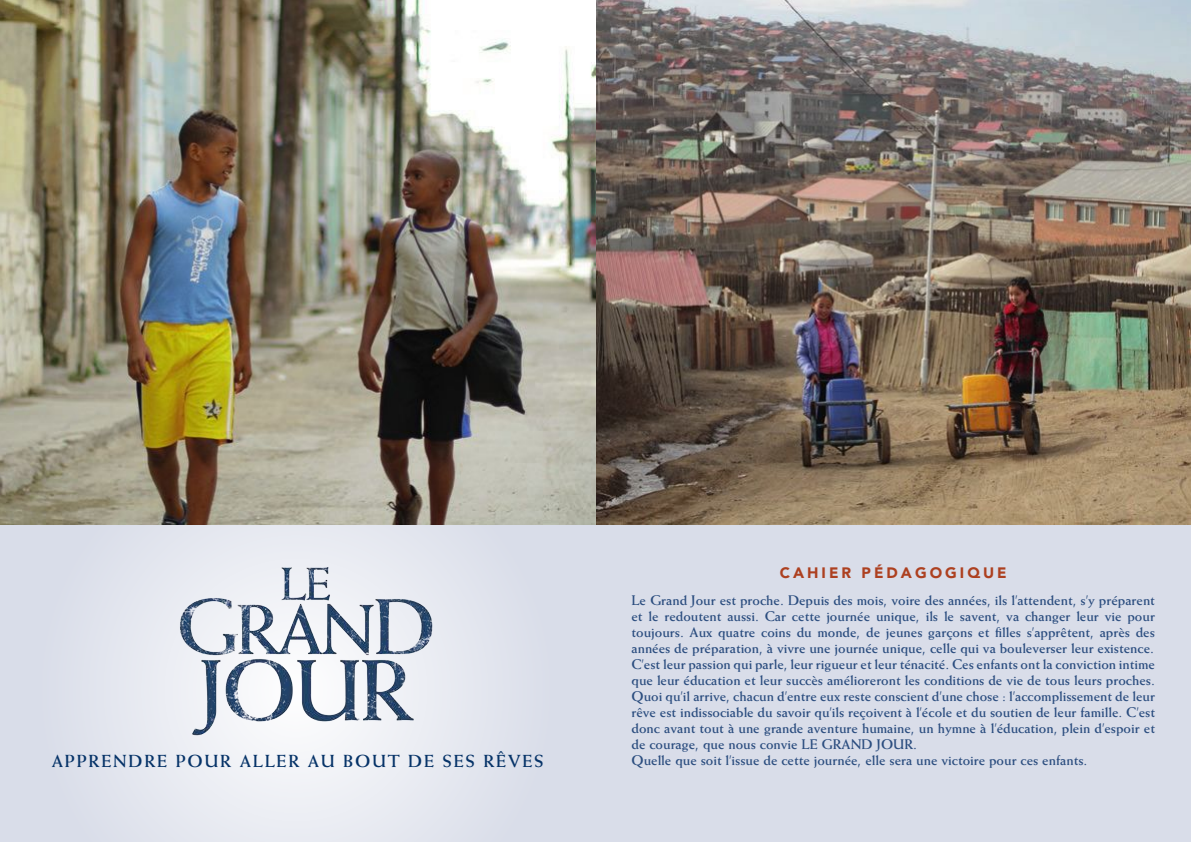
<style>
.page{position:relative;width:1191px;height:842px;background:#d9dde9}
.page>*{position:absolute;margin:0;border:0;box-sizing:border-box;transform-origin:0 0}
.t1{font:700 17.5px "Weiss Std";letter-spacing:.1em;color:#063368}
.t2{font:900 15px "Avenir LT Std";letter-spacing:.2em;color:#ad4020}
.t3{font:700 14px/16px "Weiss Std";color:#2b4d7f}
</style>
<div class="page">
<svg style="left:36px;top:524px;width:519px;height:318px"></svg>
<img style="left:139px;top:543px;width:317px;height:209px">
<img style="left:0;top:0;width:1191px;height:524px">
<p class="t1" style="left:52px;top:751px;width:493px">APPRENDRE POUR ALLER AU BOUT DE SES RÊVES</p>
<p class="t2" style="left:779px;top:564px;width:228px">CAHIER PÉDAGOGIQUE</p>
<p class="t3" style="left:631px;top:592px;width:525px">Le Grand Jour est proche. Depuis des mois, voire des années, ils l’attendent, s’y préparent et le redoutent aussi. Car cette journée unique, ils le savent, va changer leur vie pour toujours. Aux quatre coins du monde, de jeunes garçons et filles s’apprêtent, après des années de préparation, à vivre une journée unique, celle qui va bouleverser leur existence.<br>C’est leur passion qui parle, leur rigueur et leur ténacité. Ces enfants ont la conviction intime que leur éducation et leur succès amélioreront les conditions de vie de tous leurs proches.<br>Quoi qu’il arrive, chacun d’entre eux reste conscient d’une chose : l’accomplissement de leur rêve est indissociable du savoir qu’ils reçoivent à l’école et du soutien de leur famille. C’est donc avant tout à une grande aventure humaine, un hymne à l’éducation, plein d’espoir et de courage, que nous convie LE GRAND JOUR.<br>Quelle que soit l’issue de cette journée, elle sera une victoire pour ces enfants.</p>
</div>
